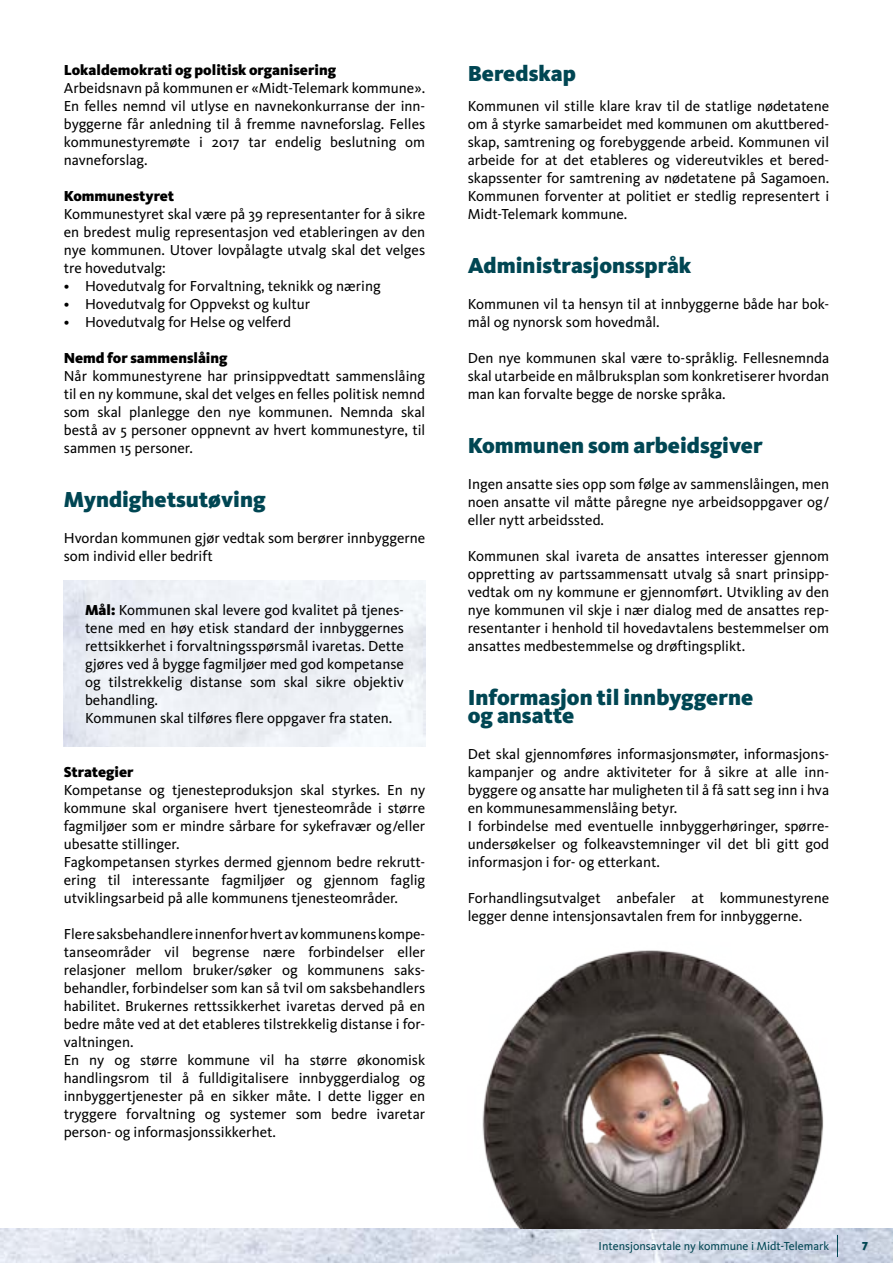
<style>
.page{position:relative;width:893px;height:1263px;background:#fff}
.page>*{position:absolute;margin:0;border:0;box-sizing:border-box;transform-origin:0 0}
.t1{font:900 22.5px/18px "Kievit OT";color:#004653}
.t2{font:15px/18px "Kievit OT";color:#000;text-align:justify}
.t3{font:900 15px "Kievit OT";color:#000}
.t4{font:12px "Kievit OT";color:#004653}
.t5{font:900 12px "Kievit OT";color:#004653}
.s1{font-weight:900}
</style>
<div class="page">
<img style="left:0;top:1229px;width:893px;height:34px">
<svg style="left:837px;top:1235px;width:1px;height:22px"></svg>
<img style="left:468px;top:950px;width:425px;height:279px">
<p class="t3" style="left:64px;top:61px;width:274px">Lokaldemokrati og politisk organisering</p>
<p class="t2" style="left:64px;top:79px;width:363px">Arbeidsnavn på kommunen er «Midt-Telemark kommune».<br>En felles nemnd vil utlyse en navnekonkurranse der inn&shy;byggerne får anledning til å fremme navneforslag. Felles kommunestyremøte i 2017 tar endelig beslutning om navneforslag.</p>
<p class="t3" style="left:64px;top:187px;width:112px">Kommunestyret</p>
<p class="t2" style="left:64px;top:205px;width:363px">Kommunestyret skal være på 39 representanter for å sikre en bredest mulig representasjon ved etableringen av den nye kommunen. Utover lovpålagte utvalg skal det velges tre hovedutvalg:</p>
<p class="t2" style="left:64px;top:277px;width:318px">• Hovedutvalg for Forvaltning, teknikk og næring</p>
<p class="t2" style="left:64px;top:295px;width:248px">• Hovedutvalg for Oppvekst og kultur</p>
<p class="t2" style="left:64px;top:313px;width:229px">• Hovedutvalg for Helse og velferd</p>
<p class="t3" style="left:64px;top:349px;width:165px">Nemd for sammenslåing</p>
<p class="t2" style="left:64px;top:367px;width:363px">Når kommunestyrene har prinsippvedtatt sammenslåing til en ny kommune, skal det velges en felles politisk nemnd som skal planlegge den nye kommunen. Nemnda skal bestå av 5 personer oppnevnt av hvert kommunestyre, til sammen 15 personer.</p>
<h1 class="t1" style="left:64px;top:490px;width:204px">Myndighetsutøving</h1>
<p class="t2" style="left:64px;top:529px;width:363px">Hvordan kommunen gjør vedtak som berører innbyggerne som individ eller bedrift</p>
<p class="t2" style="left:85px;top:601px;width:320px;text-align:left"><span class="s1">Mål:</span> Kommunen skal levere god kvalitet på tjenes&shy;tene med en høy etisk standard der innbyggernes rettsikkerhet i forvaltningsspørsmål ivaretas. Dette gjøres ved å bygge fagmiljøer med god kompetanse og tilstrekkelig distanse som skal sikre objektiv behandling.<br>Kommunen skal tilføres flere oppgaver fra staten.</p>
<p class="t3" style="left:64px;top:763px;width:71px">Strategier</p>
<p class="t2" style="left:64px;top:781px;width:363px;text-align:left">Kompetanse og tjenesteproduksjon skal styrkes. En ny kommune skal organisere hvert tjenesteområde i større fagmiljøer som er mindre sårbare for sykefravær og/eller ubesatte stillinger.<br>Fagkompetansen styrkes dermed gjennom bedre rekrutt&shy;ering til interessante fagmiljøer og gjennom faglig utviklingsarbeid på alle kommunens tjenesteområder.</p>
<p class="t2" style="left:64px;top:925px;width:363px;text-align:left">Flere saksbehandlere innenfor hvert av kommunens kompe&shy;tanseområder vil begrense nære forbindelser eller relasjoner mellom bruker/søker og kommunens saks&shy;behandler, forbindelser som kan så tvil om saksbehandlers habilitet. Brukernes rettssikkerhet ivaretas derved på en bedre måte ved at det etableres tilstrekkelig distanse i for&shy;valtningen.<br>En ny og større kommune vil ha større økonomisk handlingsrom til å fulldigitalisere innbyggerdialog og innbyggertjenester på en sikker måte. I dette ligger en tryggere forvaltning og systemer som bedre ivaretar person- og informasjonssikkerhet.</p>
<h1 class="t1" style="left:468px;top:64px;width:110px">Beredskap</h1>
<p class="t2" style="left:468px;top:97px;width:363px">Kommunen vil stille klare krav til de statlige nødetatene om å styrke samarbeidet med kommunen om akuttbered&shy;skap, samtrening og forebyggende arbeid. Kommunen vil arbeide for at det etableres og videreutvikles et bered&shy;skapssenter for samtrening av nødetatene på Sagamoen.<br>Kommunen forventer at politiet er stedlig representert i Midt-Telemark kommune.</p>
<h1 class="t1" style="left:468px;top:256px;width:225px">Administrasjonsspråk</h1>
<p class="t2" style="left:468px;top:295px;width:363px">Kommunen vil ta hensyn til at innbyggerne både har bok&shy;mål og nynorsk som hovedmål.</p>
<p class="t2" style="left:468px;top:349px;width:363px">Den nye kommunen skal være to-språklig. Fellesnemnda skal utarbeide en målbruksplan som konkretiserer hvordan man kan forvalte begge de norske språka.</p>
<h1 class="t1" style="left:468px;top:436px;width:296px">Kommunen som arbeidsgiver</h1>
<p class="t2" style="left:468px;top:475px;width:363px">Ingen ansatte sies opp som følge av sammenslåingen, men noen ansatte vil måtte påregne nye arbeidsoppgaver og/ eller nytt arbeidssted.</p>
<p class="t2" style="left:468px;top:547px;width:363px">Kommunen skal ivareta de ansattes interesser gjennom oppretting av partssammensatt utvalg så snart prinsipp&shy;vedtak om ny kommune er gjennomført. Utvikling av den nye kommunen vil skje i nær dialog med de ansattes rep&shy;resentanter i henhold til hovedavtalens bestemmelser om ansattes medbestemmelse og drøftingsplikt.</p>
<h1 class="t1" style="left:468px;top:688px;width:287px">Informasjon til innbyggerne og ansatte</h1>
<p class="t2" style="left:468px;top:745px;width:363px;text-align:left">Det skal gjennomføres informasjonsmøter, informasjons&shy;kampanjer og andre aktiviteter for å sikre at alle inn&shy;byggere og ansatte har muligheten til å få satt seg inn i hva en kommunesammenslåing betyr.<br>I forbindelse med eventuelle innbyggerhøringer, spørre&shy;undersøkelser og folkeavstemninger vil det bli gitt god informasjon i for- og etterkant.</p>
<p class="t2" style="left:468px;top:889px;width:363px">Forhandlingsutvalget anbefaler at kommunestyrene legger denne intensjonsavtalen frem for innbyggerne.</p>
<p class="t4" style="left:599px;top:1239px;width:232px">Intensjonsavtale ny kommune i Midt-Telemark</p>
<p class="t5" style="left:862px;top:1239px;width:8px">7</p>
</div>
